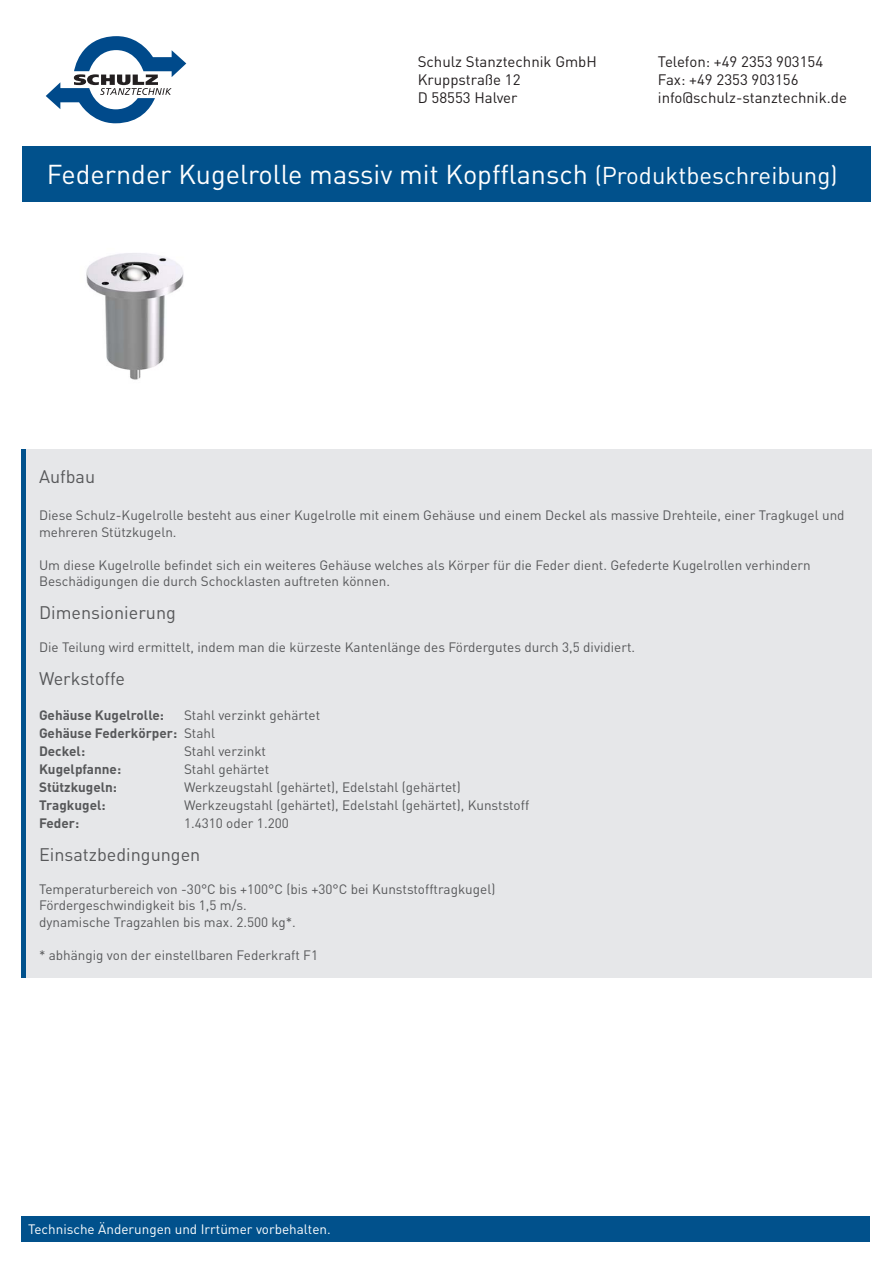
<style>
.page{position:relative;width:893px;height:1263px;background:#fff}
.page>*{position:absolute;margin:0;border:0;box-sizing:border-box;transform-origin:0 0}
.t1{font:27px "DIN Pro";color:#fff}
.t2{font:18px "DIN Pro";color:#57585a}
.t3{font:15px/18px "DIN Pro";color:#231f20}
.t4{font:13.5px/16.5px "DIN Pro";color:#57585a}
.t5{font:700 13.5px "DIN Pro";color:#57585a}
.t6{font:13.5px "DIN Pro";color:#fff}
.s1{font-size:24px}
.s2{font-weight:700}
</style>
<div class="page">
<div style="left:22px;top:146px;width:849px;height:55px;background:#01518c"></div>
<div style="left:22px;top:450px;width:850px;height:528px;background:#e6e7e9"></div>
<div style="left:22px;top:1216px;width:848px;height:26px;background:#01518c"></div>
<hr style="left:22px;top:450px;width:4px;height:528px;background:#01518c">
<svg style="left:46px;top:36px;width:140px;height:87px"></svg>
<img style="left:86px;top:253px;width:98px;height:127px">
<p class="t3" style="left:418px;top:52px;width:181px">Schulz Stanztechnik GmbH<br>Kruppstraße 12<br>D 58553 Halver</p>
<p class="t3" style="left:658px;top:52px;width:191px">Telefon: +49 2353 903154<br>Fax: +49 2353 903156 info@schulz-stanztechnik.de</p>
<h1 class="t1" style="left:47px;top:156px;width:792px">Federnder Kugelrolle massiv mit Kopfflansch <span class="s1">(Produktbeschreibung)</span></h1>
<h2 class="t2" style="left:39px;top:464px;width:58px">Aufbau</h2>
<p class="t4" style="left:39px;top:507px;width:807px">Diese Schulz-Kugelrolle besteht aus einer Kugelrolle mit einem Gehäuse und einem Deckel als massive Drehteile, einer Tragkugel und mehreren Stützkugeln.</p>
<p class="t4" style="left:39px;top:556px;width:773px">Um diese Kugelrolle befindet sich ein weiteres Gehäuse welches als Körper für die Feder dient. Gefederte Kugelrollen verhindern<br>Beschädigungen die durch Schocklasten auftreten können.</p>
<h2 class="t2" style="left:39px;top:601px;width:138px">Dimensionierung</h2>
<p class="t4" style="left:39px;top:639px;width:598px">Die Teilung wird ermittelt, indem man die kürzeste Kantenlänge des Fördergutes durch 3,5 dividiert.</p>
<h2 class="t2" style="left:39px;top:667px;width:88px">Werkstoffe</h2>
<p class="t5" style="left:39px;top:706px;width:126px">Gehäuse Kugelrolle:</p>
<p class="t4" style="left:39px;top:705px;width:283px;line-height:18px;text-indent:145px">Stahl verzinkt gehärtet<br><span class="s2">Gehäuse Federkörper:</span> Stahl<br><span class="s2">Deckel:</span></p>
<p class="t4" style="left:184px;top:742px;width:84px">Stahl verzinkt</p>
<p class="t5" style="left:39px;top:760px;width:84px">Kugelpfanne:</p>
<p class="t4" style="left:184px;top:760px;width:87px">Stahl gehärtet</p>
<p class="t5" style="left:39px;top:778px;width:80px">Stützkugeln:</p>
<p class="t4" style="left:184px;top:778px;width:278px">Werkzeugstahl (gehärtet), Edelstahl (gehärtet)</p>
<p class="t5" style="left:39px;top:796px;width:68px">Tragkugel:</p>
<p class="t4" style="left:184px;top:796px;width:347px">Werkzeugstahl (gehärtet), Edelstahl (gehärtet), Kunststoff</p>
<p class="t5" style="left:39px;top:814px;width:42px">Feder:</p>
<p class="t4" style="left:184px;top:814px;width:106px">1.4310 oder 1.200</p>
<h2 class="t2" style="left:39px;top:842px;width:163px">Einsatzbedingungen</h2>
<p class="t4" style="left:39px;top:880px;width:458px">Temperaturbereich von -30°C bis +100°C (bis +30°C bei Kunststofftragkugel)<br>Fördergeschwindigkeit bis 1,5 m/s.<br>dynamische Tragzahlen bis max. 2.500 kg*.</p>
<p class="t4" style="left:39px;top:946px;width:281px">* abhängig von der einstellbaren Federkraft F1</p>
<p class="t6" style="left:28px;top:1220px;width:304px">Technische Änderungen und Irrtümer vorbehalten.</p>
</div>
